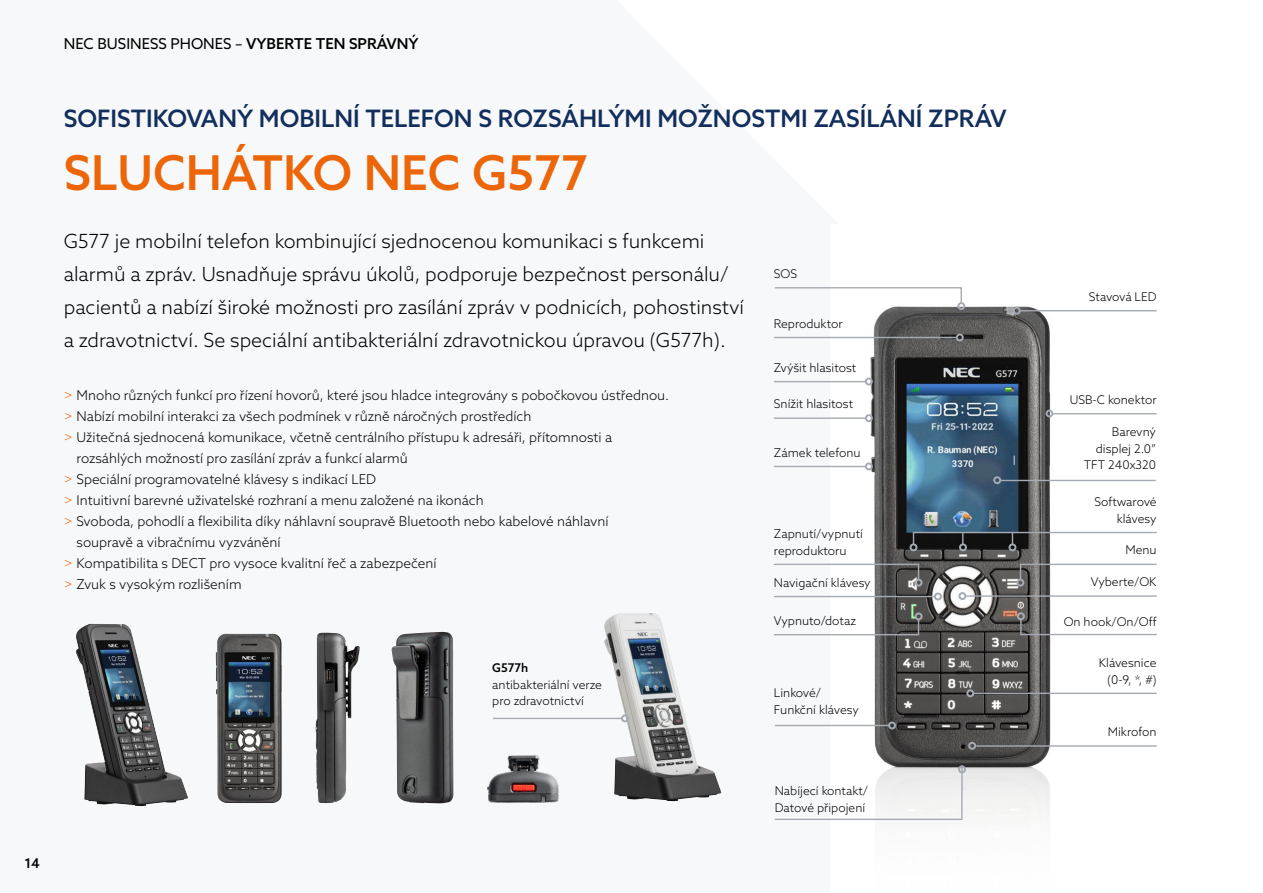
<style>
.page{position:relative;width:1263px;height:893px;background:#fff}
.page>*{position:absolute;margin:0;border:0;box-sizing:border-box;transform-origin:0 0}
.t1{font:500 48px "Azo Sans";color:#ec6608}
.t2{font:500 24px "Azo Sans";color:#122e5c}
.t3{font:300 19.5px/33px "Azo Sans";color:#000}
.t4{font:15px "Azo Sans";color:#000}
.t5{font:300 13.5px "Azo Sans";color:#000}
.t6{font:500 13.5px "Azo Sans";color:#000}
.t7{font:300 12px/16.8px "Azo Sans";color:#000}
.t8{font:500 12px "Azo Sans";color:#000}
.s1{font-weight:500}
.s2{color:#ec6608}
</style>
<div class="page">
<img style="left:216px;top:633px;width:66px;height:170px">
<img style="left:391px;top:632px;width:62px;height:171px">
<img style="left:315px;top:633px;width:45px;height:170px">
<img style="left:487px;top:753px;width:72px;height:51px">
<img style="left:76px;top:624px;width:112px;height:182px">
<img style="left:604px;top:613px;width:117px;height:188px">
<hr style="left:493px;top:718px;width:129px;height:1px;background:#a6abb3">
<svg style="left:621px;top:714px;width:8px;height:8px"></svg>
<img style="left:830px;top:305px;width:238px;height:517px">
<hr style="left:774px;top:337px;width:182px;height:1px;background:#a6abb3">
<hr style="left:774px;top:381px;width:92px;height:1px;background:#a6abb3">
<hr style="left:774px;top:417px;width:92px;height:2px;background:#a6abb3">
<hr style="left:774px;top:466px;width:92px;height:1px;background:#a6abb3">
<hr style="left:775px;top:725px;width:114px;height:1px;background:#a6abb3">
<hr style="left:1019px;top:310px;width:138px;height:1px;background:#a6abb3">
<hr style="left:1052px;top:413px;width:105px;height:1px;background:#a6abb3">
<hr style="left:976px;top:745px;width:181px;height:2px;background:#a6abb3">
<svg style="left:956px;top:333px;width:8px;height:8px"></svg>
<svg style="left:865px;top:378px;width:8px;height:7px"></svg>
<svg style="left:865px;top:414px;width:8px;height:8px"></svg>
<svg style="left:865px;top:462px;width:8px;height:8px"></svg>
<svg style="left:888px;top:721px;width:8px;height:8px"></svg>
<svg style="left:1013px;top:307px;width:8px;height:8px"></svg>
<hr style="left:774px;top:596px;width:161px;height:1px;background:#a6abb3">
<hr style="left:966px;top:595px;width:191px;height:2px;background:#a6abb3">
<svg style="left:958px;top:592px;width:8px;height:8px"></svg>
<svg style="left:934px;top:593px;width:8px;height:7px"></svg>
<svg style="left:968px;top:742px;width:8px;height:8px"></svg>
<svg style="left:774px;top:764px;width:192px;height:57px"></svg>
<svg style="left:1017px;top:612px;width:140px;height:24px"></svg>
<svg style="left:773px;top:612px;width:149px;height:24px"></svg>
<svg style="left:773px;top:563px;width:149px;height:24px"></svg>
<svg style="left:774px;top:287px;width:191px;height:23px"></svg>
<svg style="left:1016px;top:563px;width:141px;height:24px"></svg>
<svg style="left:1013px;top:456px;width:2px;height:9px"></svg>
<hr style="left:913px;top:532px;width:244px;height:1px;background:#a6abb3">
<svg style="left:909px;top:533px;width:8px;height:18px"></svg>
<svg style="left:959px;top:533px;width:8px;height:18px"></svg>
<svg style="left:1008px;top:533px;width:8px;height:18px"></svg>
<hr style="left:972px;top:693px;width:185px;height:1px;background:#a6abb3">
<svg style="left:966px;top:689px;width:8px;height:8px"></svg>
<svg style="left:1045px;top:410px;width:8px;height:7px"></svg>
<hr style="left:1000px;top:480px;width:156px;height:1px;background:#a6abb3">
<svg style="left:993px;top:476px;width:8px;height:8px"></svg>
<p class="t6" style="left:24px;top:854px;width:17px">14</p>
<p class="t4" style="left:64px;top:33px;width:356px">NEC BUSINESS PHONES – <span class="s1">VYBERTE TEN SPRÁVNÝ</span></p>
<h2 class="t2" style="left:64px;top:103px;width:944px">SOFISTIKOVANÝ MOBILNÍ TELEFON S ROZSÁHLÝMI MOŽNOSTMI ZASÍLÁNÍ ZPRÁV</h2>
<h1 class="t1" style="left:64px;top:141px;width:526px">SLUCHÁTKO NEC G577</h1>
<p class="t3" style="left:64px;top:224px;width:682px">G577 je mobilní telefon kombinující sjednocenou komunikaci s funkcemi alarmů a zpráv. Usnadňuje správu úkolů, podporuje bezpečnost personálu/ pacientů a nabízí široké možnosti pro zasílání zpráv v podnicích, pohostinství a zdravotnictví. Se speciální antibakteriální zdravotnickou úpravou (G577h).</p>
<p class="t5" style="left:64px;top:386px;width:607px"><span class="s2">&gt;</span> Mnoho různých funkcí pro řízení hovorů, které jsou hladce integrovány s pobočkovou ústřednou.</p>
<p class="t5" style="left:64px;top:407px;width:469px"><span class="s2">&gt;</span> Nabízí mobilní interakci za všech podmínek v různě náročných prostředích</p>
<p class="t5" style="left:64px;top:428px;width:550px"><span class="s2">&gt;</span> Užitečná sjednocená komunikace, včetně centrálního přístupu k adresáři, přítomnosti a</p>
<p class="t5" style="left:77px;top:449px;width:333px">rozsáhlých možností pro zasílání zpráv a funkcí alarmů</p>
<p class="t5" style="left:64px;top:470px;width:314px"><span class="s2">&gt;</span> Speciální programovatelné klávesy s indikací LED</p>
<p class="t5" style="left:64px;top:491px;width:421px"><span class="s2">&gt;</span> Intuitivní barevné uživatelské rozhraní a menu založené na ikonách</p>
<p class="t5" style="left:64px;top:512px;width:546px"><span class="s2">&gt;</span> Svoboda, pohodlí a flexibilita díky náhlavní soupravě Bluetooth nebo kabelové náhlavní</p>
<p class="t5" style="left:77px;top:533px;width:206px">soupravě a vibračnímu vyzvánění</p>
<p class="t5" style="left:64px;top:554px;width:374px"><span class="s2">&gt;</span> Kompatibilita s DECT pro vysoce kvalitní řeč a zabezpečení</p>
<p class="t5" style="left:64px;top:575px;width:179px"><span class="s2">&gt;</span> Zvuk s vysokým rozlišením</p>
<p class="t8" style="left:492px;top:660px;width:38px">G577h</p>
<p class="t7" style="left:492px;top:676px;width:111px">antibakteriální verze pro zdravotnictví</p>
<p class="t7" style="left:774px;top:265px;width:25px">SOS</p>
<p class="t7" style="left:774px;top:315px;width:70px">Reproduktor</p>
<p class="t7" style="left:774px;top:359px;width:84px">Zvýšit hlasitost</p>
<p class="t7" style="left:774px;top:396px;width:81px">Snížit hlasitost</p>
<p class="t7" style="left:774px;top:444px;width:88px">Zámek telefonu</p>
<p class="t7" style="left:774px;top:525px;width:91px">Zapnutí/vypnutí reproduktoru</p>
<p class="t7" style="left:1089px;top:288px;width:69px">Stavová LED</p>
<p class="t7" style="left:1070px;top:391px;width:88px">USB-C konektor</p>
<p class="t7" style="left:1084px;top:423px;width:74px;text-align:right">Barevný displej 2.0”<br>TFT 240x320</p>
<p class="t7" style="left:1094px;top:493px;width:64px;text-align:right">Softwarové klávesy</p>
<p class="t7" style="left:1125px;top:541px;width:33px">Menu</p>
<p class="t7" style="left:774px;top:574px;width:98px">Navigační klávesy</p>
<p class="t7" style="left:1091px;top:574px;width:67px">Vyberte/OK</p>
<p class="t7" style="left:774px;top:612px;width:84px">Vypnuto/dotaz</p>
<p class="t7" style="left:1064px;top:613px;width:94px">On hook/On/Off</p>
<p class="t7" style="left:774px;top:684px;width:86px">Linkové/<br>Funkční klávesy</p>
<p class="t7" style="left:775px;top:783px;width:95px">Nabíjecí kontakt/<br>Datové připojení</p>
<p class="t7" style="left:1099px;top:654px;width:59px;text-align:right">Klávesnice (0-9, *, #)</p>
<p class="t7" style="left:1108px;top:723px;width:50px">Mikrofon</p>
</div>
